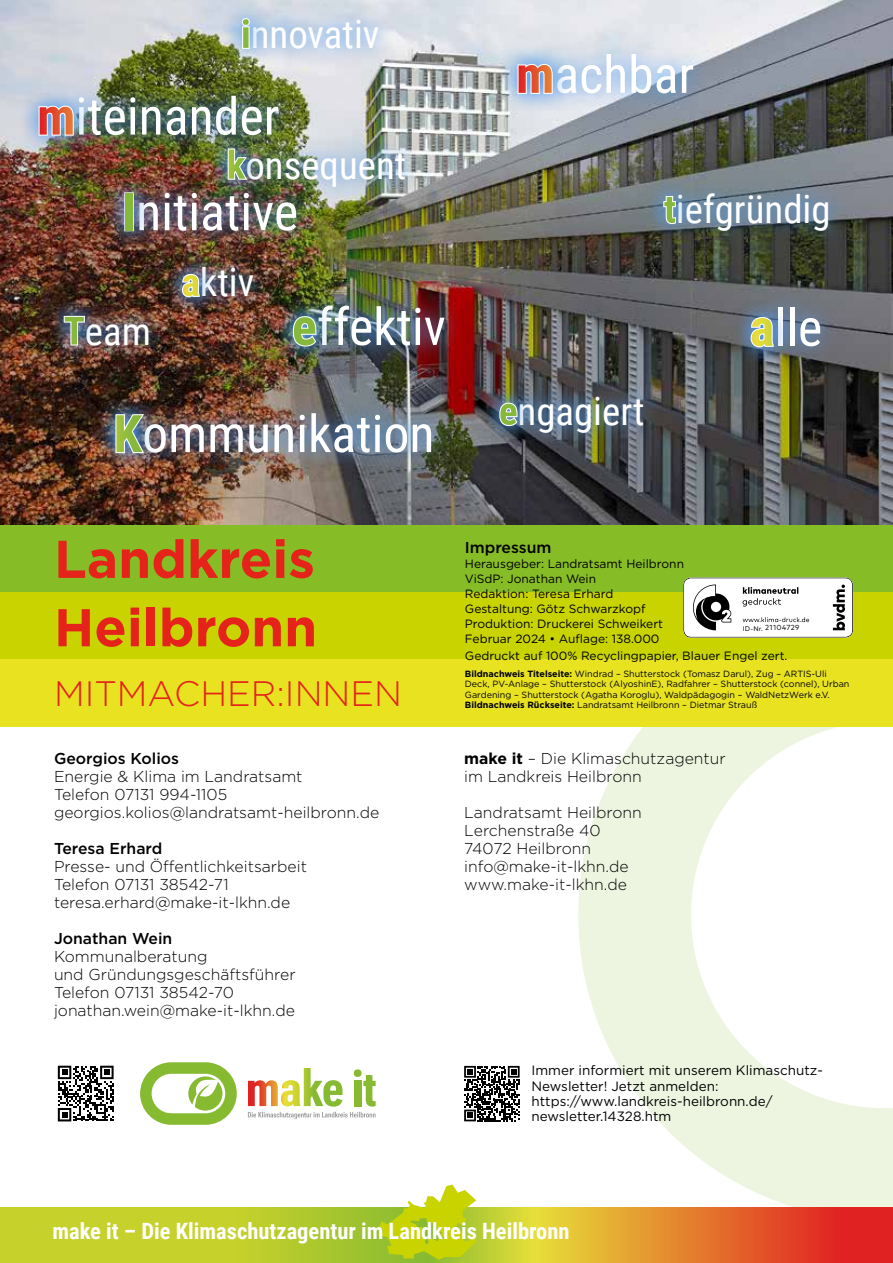
<style>
.page{position:relative;width:893px;height:1263px;background:#fff}
.page>*{position:absolute;margin:0;border:0;box-sizing:border-box;transform-origin:0 0}
.t1{font:700 52.95px/68.4px "Gotham";color:#e5231b}
.t2{font:51.75px "Roboto Condensed";color:#fff}
.t3{font:38.85px "Roboto Condensed";color:#fff}
.t4{font:300 35.4px "Gotham";color:#e5231b}
.t5{font:700 22.5px "Roboto Condensed";color:#fff}
.t6{font:300 15.75px/18px "Gotham";color:#000}
.t7{font:500 15.75px "Gotham";color:#000}
.t8{font:13.5px/15.3px "Gotham";color:#000}
.t9{font:12px/15px "Gotham";color:#000}
.t10{font:9px/10.5px "Gotham";color:#000}
.t11{font:7.35px "Mark Pro";letter-spacing:.05em;color:#000}
.s1{font-weight:700}
.s2{font-family:"Mark OT";font-size:6.75px}
</style>
<div class="page">
<svg style="left:578px;top:727px;width:315px;height:481px"></svg>
<svg style="left:0;top:1208px;width:893px;height:55px;background:#cfa52c"></svg>
<img style="left:0;top:0;width:893px;height:525px">
<div style="left:0;top:525px;width:893px;height:67px;background:#86bc25"></div>
<div style="left:0;top:592px;width:893px;height:68px;background:#c8d300"></div>
<div style="left:0;top:660px;width:893px;height:67px;background:#e8e221"></div>
<svg style="left:58px;top:1066px;width:56px;height:55px"></svg>
<svg style="left:500px;top:37px;width:210px;height:74px;background:#bac7d8"></svg>
<img style="left:21px;top:79px;width:275px;height:74px">
<svg style="left:733px;top:289px;width:105px;height:75px;background:#686f7b"></svg>
<img style="left:166px;top:250px;width:104px;height:64px">
<img style="left:263px;top:132px;width:159px;height:71px">
<img style="left:161px;top:396px;width:289px;height:74px">
<img style="left:276px;top:288px;width:185px;height:75px">
<img style="left:482px;top:380px;width:178px;height:70px">
<img style="left:153px;top:175px;width:162px;height:74px">
<svg style="left:268px;top:1px;width:128px;height:65px;background:#cdd8e7"></svg>
<svg style="left:647px;top:175px;width:200px;height:73px;background:#5f6d74"></svg>
<img style="left:102px;top:298px;width:65px;height:65px">
<svg style="left:140px;top:1062px;width:97px;height:63px"></svg>
<svg style="left:248px;top:1068px;width:128px;height:51px"></svg>
<svg style="left:499px;top:46px;width:73px;height:67px;background:#b1cae5"></svg>
<img style="left:20px;top:87px;width:73px;height:67px">
<svg style="left:733px;top:299px;width:58px;height:66px;background:#5e7288"></svg>
<img style="left:164px;top:256px;width:54px;height:59px">
<img style="left:209px;top:130px;width:54px;height:68px">
<img style="left:97px;top:396px;width:64px;height:76px">
<img style="left:275px;top:298px;width:60px;height:67px">
<img style="left:481px;top:384px;width:54px;height:60px">
<img style="left:105px;top:175px;width:48px;height:74px">
<svg style="left:223px;top:0;width:45px;height:67px;background:#b0c1c7"></svg>
<svg style="left:645px;top:178px;width:49px;height:64px;background:#637581"></svg>
<img style="left:46px;top:297px;width:56px;height:66px">
<svg style="left:379px;top:1184px;width:97px;height:76px"></svg>
<svg style="left:683px;top:577px;width:170px;height:61px;background:#d6d6d4"></svg>
<svg style="left:464px;top:1066px;width:56px;height:55px"></svg>
<h3 class="t3" style="left:241px;top:7px;width:140px"><span class="s1">i</span>nnovativ</h3>
<h2 class="t2" style="left:37px;top:80px;width:244px"><span class="s1">m</span>iteinander</h2>
<h3 class="t3" style="left:227px;top:138px;width:181px"><span class="s1">k</span>onsequent</h3>
<h2 class="t2" style="left:122px;top:176px;width:178px"><span class="s1">I</span>nitiative</h2>
<h3 class="t3" style="left:64px;top:303px;width:89px"><span class="s1">T</span>eam</h3>
<h3 class="t3" style="left:182px;top:255px;width:74px"><span class="s1">a</span>ktiv</h3>
<h2 class="t2" style="left:292px;top:290px;width:155px"><span class="s1">e</span>ffektiv</h2>
<h2 class="t2" style="left:114px;top:397px;width:322px"><span class="s1">K</span>ommunikation</h2>
<h2 class="t2" style="left:516px;top:38px;width:180px"><span class="s1">m</span>achbar</h2>
<h3 class="t3" style="left:664px;top:182px;width:168px"><span class="s1">t</span>iefgründig</h3>
<h3 class="t3" style="left:499px;top:384px;width:147px"><span class="s1">e</span>ngagiert</h3>
<h2 class="t2" style="left:750px;top:291px;width:74px"><span class="s1">a</span>lle</h2>
<h1 class="t1" style="left:54px;top:525px;width:265px">Landkreis<br>Heilbronn</h1>
<h3 class="t4" style="left:54px;top:671px;width:350px">MITMACHER:INNEN</h3>
<p class="t7" style="left:54px;top:748px;width:127px">Georgios Kolios</p>
<p class="t6" style="left:54px;top:767px;width:327px">Energie &amp; Klima im Landratsamt<br>Telefon 07131 994-1105 georgios.kolios@landratsamt-heilbronn.de</p>
<p class="t7" style="left:54px;top:838px;width:110px">Teresa Erhard</p>
<p class="t6" style="left:54px;top:857px;width:255px">Presse- und Öffentlichkeitsarbeit<br>Telefon 07131 38542-71 teresa.erhard@make-it-lkhn.de</p>
<p class="t7" style="left:54px;top:928px;width:120px">Jonathan Wein</p>
<p class="t6" style="left:54px;top:947px;width:243px">Kommunalberatung<br>und Gründungsgeschäftsführer<br>Telefon 07131 38542-70 jonathan.wein@make-it-lkhn.de</p>
<p class="t7" style="left:465px;top:537px;width:88px">Impressum</p>
<p class="t9" style="left:465px;top:556px;width:221px">Herausgeber: Landratsamt Heilbronn<br>ViSdP: Jonathan Wein<br>Redaktion: Teresa Erhard<br>Gestaltung: Götz Schwarzkopf<br>Produktion: Druckerei Schweikert<br>Februar 2024 • Auflage: 138.000</p>
<p class="t9" style="left:465px;top:648px;width:324px">Gedruckt auf 100% Recyclingpapier, Blauer Engel zert.</p>
<p class="t10" style="left:465px;top:668px;width:386px"><span class="s1">Bildnachweis Titelseite:</span> Windrad – Shutterstock (Tomasz Darul), Zug – ARTIS-Uli Deck, PV-Anlage – Shutterstock (AlyoshinE), Radfahrer – Shutterstock (connel), Urban Gardening – Shutterstock (Agatha Koroglu), Waldpädagogin – WaldNetzWerk e.V.<br><span class="s1">Bildnachweis Rückseite:</span> Landratsamt Heilbronn – Dietmar Strauß</p>
<p class="t11" style="left:743px;top:622px;width:58px"><span class="s2">ID-Nr.</span> 21104729</p>
<p class="t6" style="left:464px;top:749px;width:263px"><span class="s1">make it</span> – Die Klimaschutzagentur im Landkreis Heilbronn</p>
<p class="t6" style="left:464px;top:803px;width:179px">Landratsamt Heilbronn<br>Lerchenstraße 40<br>74072 Heilbronn info@make-it-lkhn.de www.make-it-lkhn.de</p>
<p class="t8" style="left:531px;top:1062px;width:293px">Immer informiert mit unserem Klimaschutz-Newsletter! Jetzt anmelden: https://www.landkreis-heilbronn.de/ newsletter.14328.htm</p>
<h3 class="t5" style="left:52px;top:1215px;width:519px">make it – Die Klimaschutzagentur im Landkreis Heilbronn</h3>
</div>
